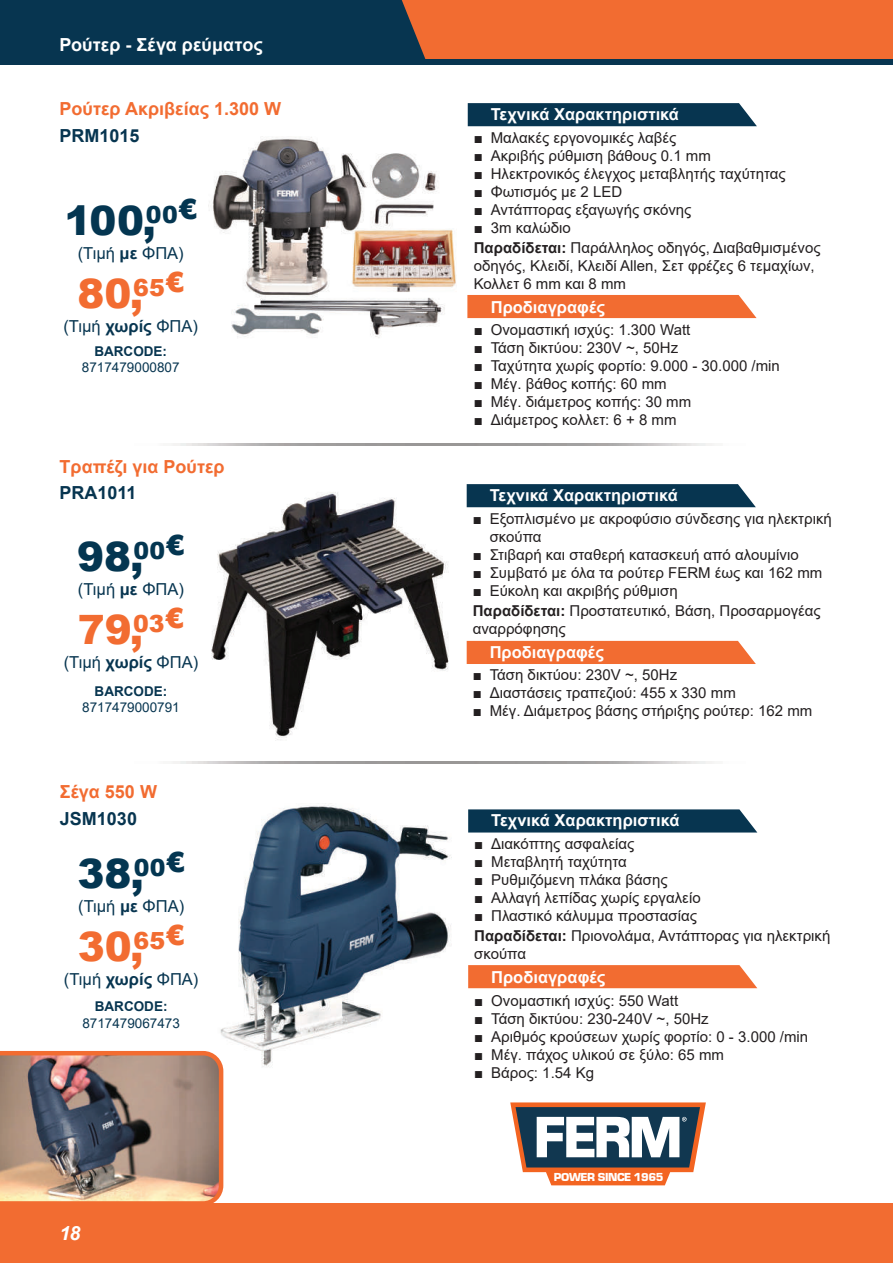
<style>
.page{position:relative;width:893px;height:1263px;background:#fff}
.page>*{position:absolute;margin:0;border:0;box-sizing:border-box;transform-origin:0 0}
.t1{font:900 40.5px "Arial";color:#043651}
.t2{font:900 40.5px "Arial";color:#f26c31}
.t3{font:italic 700 19.5px "Arial";color:#fff}
.t4{font:700 18px "Arial";color:#f26c31}
.t5{font:700 18px "Arial";color:#073550}
.t6{font:700 18px "Arial";color:#fff}
.t7{font:700 16.5px "Arial";color:#fff}
.t8{font:16.5px "Arial";color:#073550}
.t9{font:15px/19.5px "Arial";color:#231f20}
.t10{font:13.5px "Arial";color:#073550}
.t11{font:700 13.5px "Arial";color:#073550}
.t12{font:900 12px "Eurostile";letter-spacing:-.03em;color:#fff}
.s1{font-weight:700}
</style>
<div class="page">
<div style="left:0;top:0;width:893px;height:61px;background:#f26c31"></div>
<div style="left:0;top:1203px;width:893px;height:60px;background:#f26c31"></div>
<div style="left:0;top:59px;width:893px;height:6px;background:#073550"></div>
<div style="left:0;top:0;width:426px;height:59px;background:#073550"></div>
<img style="left:220px;top:805px;width:232px;height:265px">
<svg style="left:468px;top:809px;width:289px;height:23px;background:#133e58"></svg>
<svg style="left:468px;top:965px;width:289px;height:23px;background:#f27138"></svg>
<img style="left:0;top:1051px;width:223px;height:152px">
<svg style="left:467px;top:484px;width:289px;height:23px;background:#103c56"></svg>
<div style="left:467px;top:641px;width:289px;height:23px;background:#f26c31"></div>
<img style="left:211px;top:492px;width:238px;height:249px">
<svg style="left:468px;top:103px;width:289px;height:23px;background:#103c56"></svg>
<div style="left:467px;top:295px;width:289px;height:23px;background:#f26c31"></div>
<img style="left:213px;top:136px;width:244px;height:202px">
<svg style="left:510px;top:1102px;width:196px;height:83px"></svg>
<p class="t6" style="left:60px;top:32px;width:205px">Ρούτερ - Σέγα ρεύματος</p>
<p class="t4" style="left:60px;top:96px;width:223px">Ρούτερ Ακριβείας 1.300 W</p>
<p class="t5" style="left:60px;top:123px;width:82px">PRM1015</p>
<h1 class="t1" style="left:65px;top:191px;width:134px">100,<sup>00</sup><sup>€</sup></h1>
<p class="t8" style="left:78px;top:242px;width:107px">(Τιμή <span class="s1">με</span> ΦΠΑ)</p>
<h1 class="t2" style="left:77px;top:264px;width:108px">80,<sup>65</sup><sup>€</sup></h1>
<p class="t8" style="left:63px;top:315px;width:136px">(Τιμή <span class="s1">χωρίς</span> ΦΠΑ)</p>
<p class="t11" style="left:94px;top:342px;width:74px">BARCODE:</p>
<p class="t10" style="left:82px;top:358px;width:99px">8717479000807</p>
<p class="t4" style="left:60px;top:454px;width:167px">Τραπέζι για Ρούτερ</p>
<p class="t5" style="left:60px;top:480px;width:79px">PRA1011</p>
<h1 class="t1" style="left:77px;top:527px;width:109px">98,<sup>00</sup><sup>€</sup></h1>
<p class="t8" style="left:78px;top:578px;width:107px">(Τιμή <span class="s1">με</span> ΦΠΑ)</p>
<h1 class="t2" style="left:78px;top:600px;width:107px">79,<sup>03</sup><sup>€</sup></h1>
<p class="t8" style="left:64px;top:651px;width:136px">(Τιμή <span class="s1">χωρίς</span> ΦΠΑ)</p>
<p class="t11" style="left:95px;top:681px;width:74px">BARCODE:</p>
<p class="t10" style="left:82px;top:698px;width:99px">8717479000791</p>
<p class="t4" style="left:60px;top:779px;width:99px">Σέγα 550 W</p>
<p class="t5" style="left:60px;top:806px;width:79px">JSM1030</p>
<h1 class="t1" style="left:77px;top:844px;width:109px">38,<sup>00</sup><sup>€</sup></h1>
<p class="t8" style="left:78px;top:895px;width:107px">(Τιμή <span class="s1">με</span> ΦΠΑ)</p>
<h1 class="t2" style="left:78px;top:917px;width:108px">30,<sup>65</sup><sup>€</sup></h1>
<p class="t8" style="left:64px;top:968px;width:136px">(Τιμή <span class="s1">χωρίς</span> ΦΠΑ)</p>
<p class="t11" style="left:95px;top:997px;width:74px">BARCODE:</p>
<p class="t10" style="left:82px;top:1013px;width:99px">8717479067473</p>
<h2 class="t3" style="left:60px;top:1220px;width:22px">18</h2>
<p class="t7" style="left:491px;top:103px;width:190px">Τεχνικά Χαρακτηριστικά</p>
<p class="t9" style="left:474px;top:128px;width:204px">■ Μαλακές εργονομικές λαβές</p>
<p class="t9" style="left:474px;top:146px;width:239px">■ Ακριβής ρύθμιση βάθους 0.1 mm</p>
<p class="t9" style="left:474px;top:164px;width:313px">■ Ηλεκτρονικός έλεγχος μεταβλητής ταχύτητας</p>
<p class="t9" style="left:474px;top:182px;width:150px">■ Φωτισμός με 2 LED</p>
<p class="t9" style="left:474px;top:200px;width:219px">■ Αντάπτορας εξαγωγής σκόνης</p>
<p class="t9" style="left:474px;top:218px;width:348px">■ 3m καλώδιο<br><span class="s1">Παραδίδεται:</span> Παράλληλος οδηγός, Διαβαθμισμένος</p>
<p class="t9" style="left:474px;top:256px;width:342px;line-height:18px">οδηγός, Κλειδί, Κλειδί Allen, Σετ φρέζες 6 τεμαχίων,<br>Κολλετ 6 mm και 8 mm</p>
<p class="t7" style="left:491px;top:295px;width:116px">Προδιαγραφές</p>
<p class="t9" style="left:474px;top:320px;width:218px">■ Ονομαστική ισχύς: 1.300 Watt</p>
<p class="t9" style="left:474px;top:338px;width:206px">■ Τάση δικτύου: 230V ~, 50Hz</p>
<p class="t9" style="left:474px;top:356px;width:308px">■ Ταχύτητα χωρίς φορτίο: 9.000 - 30.000 /min</p>
<p class="t9" style="left:474px;top:374px;width:194px">■ Μέγ. βάθος κοπής: 60 mm</p>
<p class="t9" style="left:474px;top:392px;width:219px">■ Μέγ. διάμετρος κοπής: 30 mm</p>
<p class="t9" style="left:474px;top:410px;width:204px">■ Διάμετρος κολλετ: 6 + 8 mm</p>
<p class="t7" style="left:490px;top:484px;width:190px">Τεχνικά Χαρακτηριστικά</p>
<p class="t9" style="left:490px;top:510px;width:344px;line-height:18px;text-indent:-17px">■ Εξοπλισμένο με ακροφύσιο σύνδεσης για ηλεκτρική σκούπα</p>
<p class="t9" style="left:473px;top:545px;width:328px">■ Στιβαρή και σταθερή κατασκευή από αλουμίνιο</p>
<p class="t9" style="left:473px;top:563px;width:351px">■ Συμβατό με όλα τα ρούτερ FERM έως και 162 mm</p>
<p class="t9" style="left:473px;top:581px;width:350px">■ Εύκολη και ακριβής ρύθμιση<br><span class="s1">Παραδίδεται:</span> Προστατευτικό, Βάση, Προσαρμογέας</p>
<p class="t9" style="left:473px;top:618px;width:95px">αναρρόφησης</p>
<p class="t7" style="left:490px;top:640px;width:116px">Προδιαγραφές</p>
<p class="t9" style="left:473px;top:665px;width:206px">■ Τάση δικτύου: 230V ~, 50Hz</p>
<p class="t9" style="left:473px;top:683px;width:265px">■ Διαστάσεις τραπεζιού: 455 x 330 mm</p>
<p class="t9" style="left:473px;top:701px;width:341px">■ Μέγ. Διάμετρος βάσης στήριξης ρούτερ: 162 mm</p>
<p class="t7" style="left:491px;top:809px;width:190px">Τεχνικά Χαρακτηριστικά</p>
<p class="t9" style="left:474px;top:834px;width:162px">■ Διακόπτης ασφαλείας</p>
<p class="t9" style="left:474px;top:852px;width:154px">■ Μεταβλητή ταχύτητα</p>
<p class="t9" style="left:474px;top:870px;width:195px">■ Ρυθμιζόμενη πλάκα βάσης</p>
<p class="t9" style="left:474px;top:888px;width:228px">■ Αλλαγή λεπίδας χωρίς εργαλείο</p>
<p class="t9" style="left:474px;top:906px;width:358px">■ Πλαστικό κάλυμμα προστασίας<br><span class="s1">Παραδίδεται:</span> Πριονολάμα, Αντάπτορας για ηλεκτρική</p>
<p class="t9" style="left:474px;top:944px;width:53px">σκούπα</p>
<p class="t7" style="left:491px;top:965px;width:116px">Προδιαγραφές</p>
<p class="t9" style="left:474px;top:991px;width:206px">■ Ονομαστική ισχύς: 550 Watt</p>
<p class="t9" style="left:474px;top:1009px;width:236px">■ Τάση δικτύου: 230-240V ~, 50Hz</p>
<p class="t9" style="left:474px;top:1027px;width:335px">■ Αριθμός κρούσεων χωρίς φορτίο: 0 - 3.000 /min</p>
<p class="t9" style="left:474px;top:1045px;width:251px">■ Μέγ. πάχος υλικού σε ξύλο: 65 mm</p>
<p class="t9" style="left:474px;top:1063px;width:121px">■ Βάρος: 1.54 Kg</p>
<p class="t12" style="left:554px;top:1171px;width:111px">POWER SINCE 1965</p>
</div>
